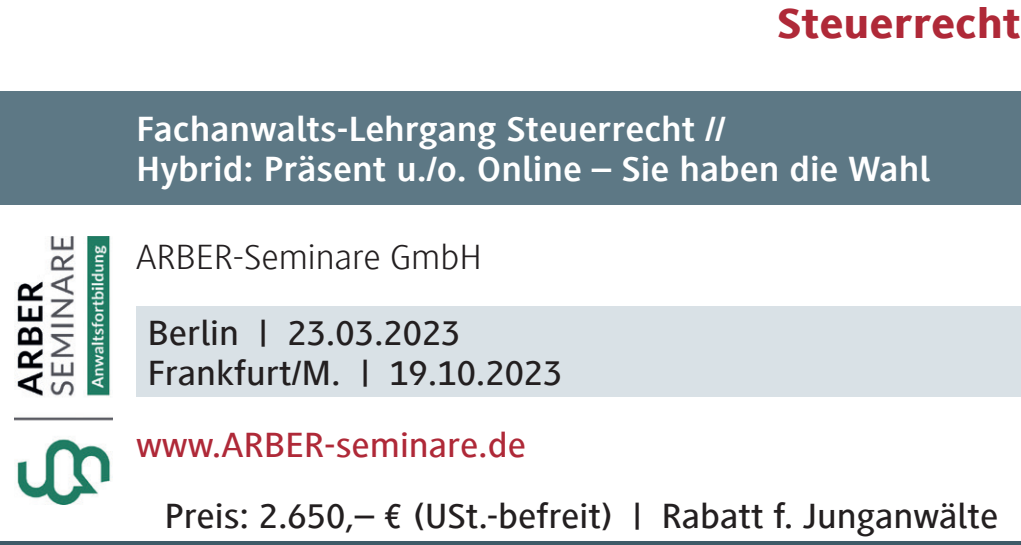
<style>
.page{position:relative;width:1021px;height:545px;background:#fff}
.page>*{position:absolute;margin:0;border:0;box-sizing:border-box;transform-origin:0 0}
.t1{font:800 44px "Generis Sans Com";color:#af2938;scale:1.08 1}
.t2{font:500 36px/40px "Generis Sans Com";color:#231f20;scale:1.08 1}
.t3{font:700 36px/40px "Generis Sans Com";color:#fff;scale:1.08 1}
.t4{font:500 36px "Generis Sans Com";color:#af2938;scale:1.08 1}
.t5{font:300 36px "Generis Sans Com";color:#231f20;scale:1.08 1}
</style>
<div class="page">
<div style="left:0;top:91px;width:1020px;height:113px;background:#5d7885"></div>
<div style="left:136px;top:306px;width:884px;height:91px;background:#d9e1e6"></div>
<hr style="left:0;top:541px;width:1020px;height:3px;background:#3e5b68">
<img style="left:14px;top:236px;width:98px;height:268px">
<p class="t1" style="left:776px;top:-1px;width:228px">Steuerrecht</p>
<p class="t3" style="left:136px;top:109px;width:736px">Fachanwalts-Lehrgang Steuerrecht //<br>Hybrid: Präsent u./o. Online – Sie haben die Wahl</p>
<p class="t5" style="left:136px;top:237px;width:321px">ARBER-Seminare GmbH</p>
<p class="t2" style="left:147px;top:313px;width:385px">Berlin | 23.03.2023<br>Frankfurt/M. | 19.10.2023</p>
<p class="t4" style="left:136px;top:425px;width:362px">www.ARBER-seminare.de</p>
<p class="t2" style="left:164px;top:496px;width:773px">Preis: 2.650,– € (USt.-befreit) | Rabatt f. Junganwälte</p>
</div>
